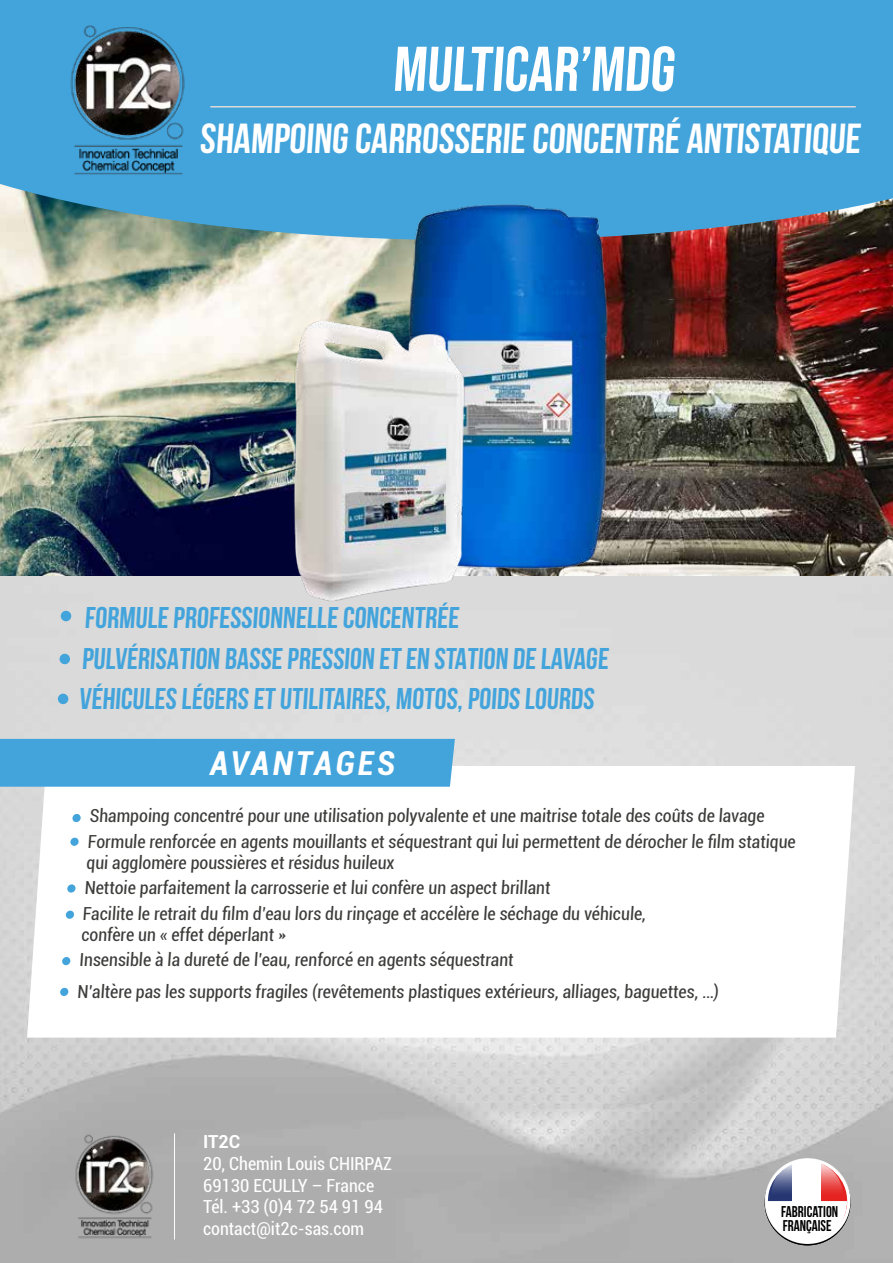
<style>
.page{position:relative;width:893px;height:1263px;background:#fff}
.page>*{position:absolute;margin:0;border:0;box-sizing:border-box;transform-origin:0 0}
.t1{font:63px "Bebas Neue";color:#fff}
.t2{font:700 42px "Bebas Neue";color:#fff}
.t3{font:italic 700 condensed 33px "Roboto";letter-spacing:.09em;color:#fff}
.t4{font:700 30px/40.5px "Bebas Neue";color:#43a4dc}
.t5{font:condensed 18px/25.5px "Roboto";color:#3c3c3b}
.t6{font:condensed 18px/21.6px "Roboto";color:#fff}
.t7{font:700 18px "Roboto";color:#fff}
.t8{font:15.6px/14.7px "Bebas Neue";color:#000;scale:.95 1}
</style>
<div class="page">
<img style="left:0;top:575px;width:893px;height:688px">
<img style="left:0;top:240px;width:381px;height:335px">
<img style="left:637px;top:240px;width:256px;height:335px">
<svg style="left:0;top:0;width:893px;height:240px;background:#47a0d2"></svg>
<svg style="left:765px;top:1158px;width:85px;height:86px"></svg>
<svg style="left:766px;top:1161px;width:82px;height:81px"></svg>
<hr style="left:174px;top:1133px;width:1px;height:106px;background:#fff">
<svg style="left:27px;top:766px;width:828px;height:271px"></svg>
<div style="left:72px;top:814px;width:9px;height:8px;background:#43a4dc;border-radius:50%"></div>
<div style="left:70px;top:838px;width:9px;height:8px;background:#43a4dc;border-radius:50%"></div>
<div style="left:67px;top:884px;width:9px;height:8px;background:#43a4dc;border-radius:50%"></div>
<div style="left:66px;top:911px;width:8px;height:8px;background:#43a4dc;border-radius:50%"></div>
<div style="left:62px;top:957px;width:8px;height:8px;background:#43a4dc;border-radius:50%"></div>
<div style="left:60px;top:988px;width:9px;height:8px;background:#43a4dc;border-radius:50%"></div>
<div style="left:0;top:739px;width:455px;height:48px;background:#43a4dc"></div>
<div style="left:61px;top:611px;width:10px;height:10px;background:#43a4dc;border-radius:50%"></div>
<div style="left:60px;top:654px;width:10px;height:10px;background:#43a4dc;border-radius:50%"></div>
<div style="left:58px;top:694px;width:10px;height:10px;background:#43a4dc;border-radius:50%"></div>
<hr style="left:210px;top:106px;width:646px;height:1px;background:#dadada">
<img style="left:381px;top:176px;width:256px;height:412px">
<img style="left:273px;top:294px;width:221px;height:327px">
<img style="left:54px;top:1126px;width:120px;height:120px">
<img style="left:40px;top:11px;width:176px;height:176px">
<h1 class="t1" style="left:392px;top:33px;width:288px">MULTICAR’MDG</h1>
<h2 class="t2" style="left:200px;top:116px;width:665px">SHAMPOING CARROSSERIE CONCENTRÉ ANTISTATIQUE</h2>
<h3 class="t4" style="left:79px;top:597px;width:533px">FORMULE PROFESSIONNELLE CONCENTRÉE<br>PULVÉRISATION BASSE PRESSION ET EN STATION DE LAVAGE<br>VÉHICULES LÉGERS ET UTILITAIRES, MOTOS, POIDS LOURDS</h3>
<h3 class="t3" style="left:210px;top:740px;width:186px">AVANTAGES</h3>
<p class="t5" style="left:88px;top:802px;width:711px">Shampoing concentré pour une utilisation polyvalente et une maitrise totale des coûts de lavage<br>Formule renforcée en agents mouillants et séquestrant qui lui permettent de dérocher le film statique</p>
<p class="t5" style="left:83px;top:849px;width:566px">qui agglomère poussières et résidus huileux<br>Nettoie parfaitement la carrosserie et lui confère un aspect brillant<br>Facilite le retrait du film d’eau lors du rinçage et accélère le séchage du véhicule,</p>
<p class="t5" style="left:79px;top:921px;width:437px">confère un « effet déperlant »<br>Insensible à la dureté de l’eau, renforcé en agents séquestrant</p>
<p class="t5" style="left:77px;top:978px;width:644px">N’altère pas les supports fragiles (revêtements plastiques extérieurs, alliages, baguettes, …)</p>
<p class="t7" style="left:203px;top:1129px;width:39px">IT2C</p>
<p class="t6" style="left:203px;top:1152px;width:191px">20, Chemin Louis CHIRPAZ<br>69130 ECULLY – France<br>Tél. +33 (0)4 72 54 91 94 contact@it2c-sas.com</p>
<p class="t8" style="left:781px;top:1204px;width:62px">FABRICATION<br>FRANÇAISE</p>
</div>
